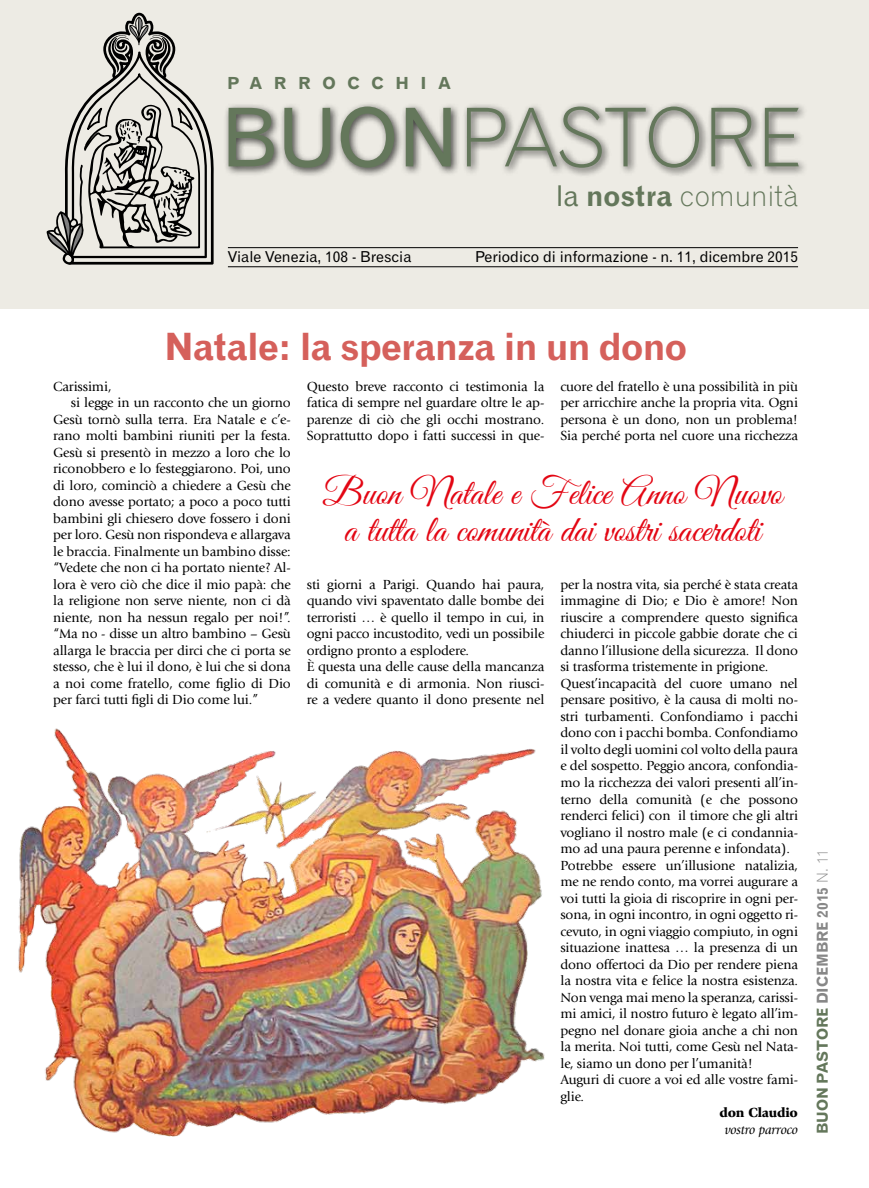
<style>
.page{position:relative;width:869px;height:1188px;background:#fff}
.page>*{position:absolute;margin:0;border:0;box-sizing:border-box;transform-origin:0 0}
.t1{font:80.75px "Gothic 720 BT Light B";color:#64775b}
.t2{font:37.5px/37.5px "Good Vibrations Script";color:#e30613;text-align:center}
.t3{font:37.5px "Gothic 720 BT Bold B";letter-spacing:-.02em;color:#d5605b}
.t4{font:28.5px "Gothic 720 BT Light B";color:#64775b}
.t5{font:16.62px "Gothic 720 BT Bold B";letter-spacing:.7em;color:#64775b}
.t6{font:15px "Gothic 720 BT Roman B";color:#000}
.t7{font:15px "Gothic 720 BT Bold B";color:#878787}
.t8{font:13.75px/16.5px "Giovanni Std";letter-spacing:-.01em;color:#000;text-align:justify}
.t9{font:italic 13.75px "Giovanni Std";letter-spacing:-.01em;color:#000}
.t10{font:900 13.75px "Giovanni Std";letter-spacing:-.01em;color:#000}
.s1{font-family:"Gothic 720 BT Roman B"}
.s2{font-family:"Gothic 720 BT Bold B"}
.s3{color:#64775b}
.s4{font-family:"Gothic 720 BT Light B"}
</style>
<div class="page">
<div style="left:0;top:0;width:868px;height:308px;background:#edebe4"></div>
<div style="left:223px;top:101px;width:584px;height:77px;background:#000;opacity:.75"></div>
<hr style="left:228px;top:266px;width:569px;height:1px;background:#000">
<hr style="left:228px;top:247px;width:569px;height:1px;background:#000">
<svg style="left:46px;top:13px;width:168px;height:251px"></svg>
<img style="left:18px;top:728px;width:526px;height:409px">
<p class="t5" style="left:227px;top:72px;width:225px">PARROCCHIA</p>
<h1 class="t1" style="left:220px;top:88px;width:584px"><span class="s1">BUON</span>PASTORE</h1>
<h3 class="t4" style="left:555px;top:178px;width:244px"><span class="s1">la</span> <span class="s2">nostra</span> comunità</h3>
<p class="t6" style="left:228px;top:248px;width:185px">Viale Venezia, 108 - Brescia</p>
<p class="t6" style="left:475px;top:248px;width:324px">Periodico di informazione - n. 11, dicembre 2015</p>
<h2 class="t3" style="left:164px;top:323px;width:524px">Natale: la speranza in un dono</h2>
<p class="t8" style="left:53px;top:378px;width:60px">Carissimi,</p>
<p class="t8" style="left:71px;top:394px;width:221px">si legge in un racconto che un giorno</p>
<p class="t8" style="left:53px;top:411px;width:239px">Gesù tornò sulla terra. Era Natale e c’e-</p>
<p class="t8" style="left:53px;top:427px;width:239px">rano molti bambini riuniti per la festa.</p>
<p class="t8" style="left:53px;top:444px;width:239px">Gesù si presentò in mezzo a loro che lo</p>
<p class="t8" style="left:53px;top:460px;width:239px">riconobbero e lo festeggiarono. Poi, uno</p>
<p class="t8" style="left:53px;top:477px;width:239px">di loro, cominciò a chiedere a Gesù che</p>
<p class="t8" style="left:53px;top:493px;width:239px">dono avesse portato; a poco a poco tutti</p>
<p class="t8" style="left:53px;top:510px;width:239px">bambini gli chiesero dove fossero i doni</p>
<p class="t8" style="left:53px;top:526px;width:239px">per loro. Gesù non rispondeva e allargava</p>
<p class="t8" style="left:53px;top:543px;width:239px">le braccia. Finalmente un bambino disse:</p>
<p class="t8" style="left:53px;top:559px;width:239px">“Vedete che non ci ha portato niente? Al-</p>
<p class="t8" style="left:53px;top:576px;width:239px">lora è vero ciò che dice il mio papà: che</p>
<p class="t8" style="left:53px;top:592px;width:239px">la religione non serve niente, non ci dà</p>
<p class="t8" style="left:53px;top:609px;width:239px">niente, non ha nessun regalo per noi!”.</p>
<p class="t8" style="left:53px;top:625px;width:239px">“Ma no - disse un altro bambino – Gesù</p>
<p class="t8" style="left:53px;top:642px;width:239px">allarga le braccia per dirci che ci porta se</p>
<p class="t8" style="left:53px;top:658px;width:239px">stesso, che è lui il dono, è lui che si dona</p>
<p class="t8" style="left:53px;top:675px;width:239px">a noi come fratello, come figlio di Dio</p>
<p class="t8" style="left:53px;top:691px;width:206px">per farci tutti figli di Dio come lui.”</p>
<p class="t8" style="left:306px;top:378px;width:239px">Questo breve racconto ci testimonia la fatica di sempre nel guardare oltre le ap&shy;parenze di ciò che gli occhi mostrano.<br>Soprattutto dopo i fatti successi in que-</p>
<p class="t8" style="left:560px;top:378px;width:239px">cuore del fratello è una possibilità in più per arricchire anche la propria vita. Ogni persona è un dono, non un problema!<br>Sia perché porta nel cuore una ricchezza</p>
<h2 class="t2" style="left:322px;top:473px;width:461px">Buon Natale e Felice Anno Nuovo a tutta la comunità dai vostri sacerdoti</h2>
<p class="t8" style="left:306px;top:576px;width:239px;text-align:left">sti giorni a Parigi. Quando hai paura, quando vivi spaventato dalle bombe dei terroristi … è quello il tempo in cui, in ogni pacco incustodito, vedi un possibile ordigno pronto a esplodere.<br>È questa una delle cause della mancanza di comunità e di armonia. Non riusci&shy;re a vedere quanto il dono presente nel</p>
<p class="t8" style="left:560px;top:576px;width:239px;text-align:left">per la nostra vita, sia perché è stata creata immagine di Dio; e Dio è amore! Non riuscire a comprendere questo significa chiuderci in piccole gabbie dorate che ci danno l’illusione della sicurezza. Il dono si trasforma tristemente in prigione.<br>Quest’incapacità del cuore umano nel pensare positivo, è la causa di molti no&shy;stri turbamenti. Confondiamo i pacchi dono con i pacchi bomba. Confondiamo il volto degli uomini col volto della paura e del sospetto. Peggio ancora, confondia&shy;mo la ricchezza dei valori presenti all’in&shy;terno della comunità (e che possono renderci felici) con il timore che gli altri vogliano il nostro male (e ci condannia&shy;mo ad una paura perenne e infondata).<br>Potrebbe essere un’illusione natalizia, me ne rendo conto, ma vorrei augurare a voi tutti la gioia di riscoprire in ogni per&shy;sona, in ogni incontro, in ogni oggetto ri&shy;cevuto, in ogni viaggio compiuto, in ogni situazione inattesa … la presenza di un dono offertoci da Dio per rendere piena la nostra vita e felice la nostra esistenza.<br>Non venga mai meno la speranza, carissi&shy;mi amici, il nostro futuro è legato all’im&shy;pegno nel donare gioia anche a chi non la merita. Noi tutti, come Gesù nel Nata&shy;le, siamo un dono per l’umanità!<br>Auguri di cuore a voi ed alle vostre fami&shy;glie.</p>
<p class="t10" style="left:719px;top:1104px;width:80px">don Claudio</p>
<p class="t9" style="left:724px;top:1121px;width:75px">vostro parroco</p>
<p class="t7" style="left:813px;top:1133px;width:286px;rotate:-90deg"><span class="s3">BUON PASTORE</span> DICEMBRE 2015 <span class="s4">N. 11</span></p>
</div>
